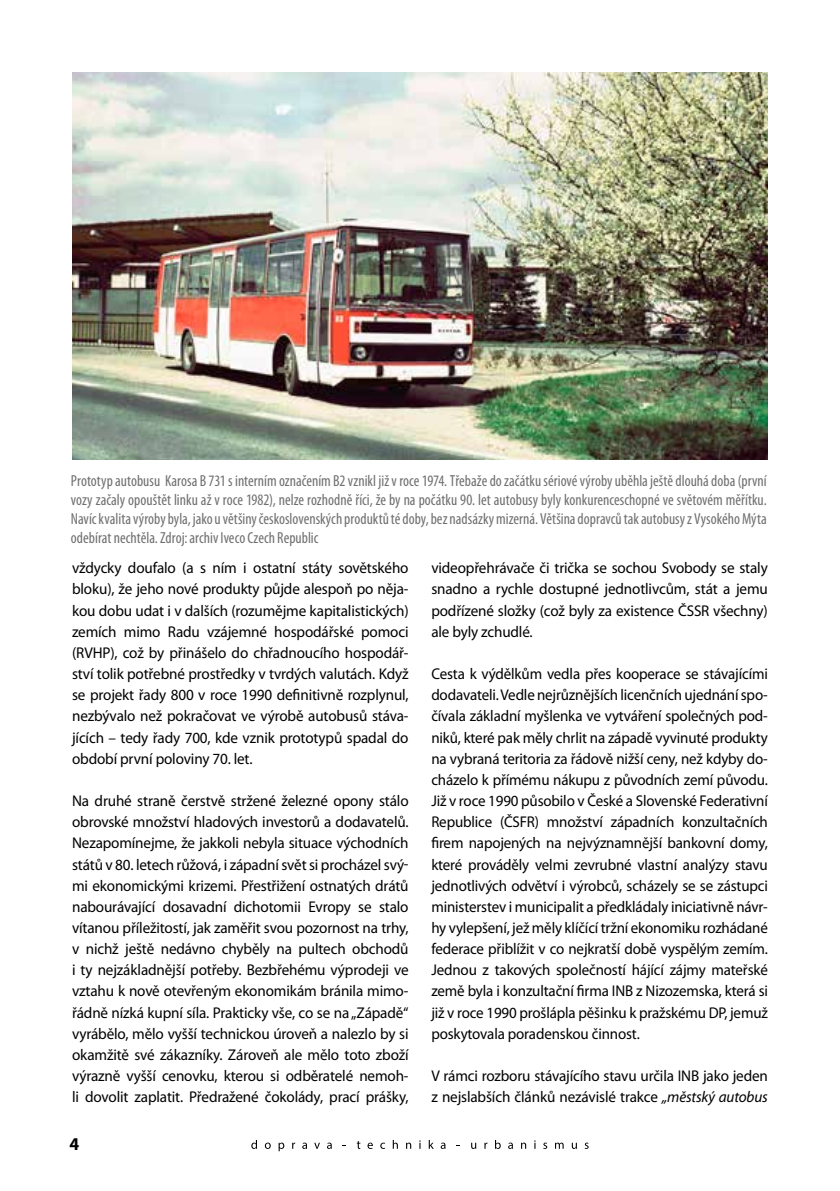
<style>
.page{position:relative;width:840px;height:1191px;background:#fff}
.page>*{position:absolute;margin:0;border:0;box-sizing:border-box;transform-origin:0 0}
.t1{font:700 18px "Myriad Pro";color:#000}
.t2{font:condensed 16px/19.2px "Myriad Pro";color:#706f6f;text-align:justify}
.t3{font:15.6px/21.2px "Myriad Pro";letter-spacing:-.01em;color:#000;text-align:justify}
.t4{font:15.6px/21.2px "Myriad Pro";letter-spacing:-.01em;color:#000;text-align:justify;scale:.96 1}
.s1{font-style:italic}
</style>
<div class="page">
<svg style="left:251px;top:1140px;width:6px;height:9px"></svg>
<svg style="left:265px;top:1142px;width:5px;height:7px"></svg>
<svg style="left:278px;top:1142px;width:6px;height:9px"></svg>
<svg style="left:292px;top:1142px;width:3px;height:6px"></svg>
<svg style="left:302px;top:1142px;width:5px;height:7px"></svg>
<svg style="left:314px;top:1142px;width:6px;height:6px"></svg>
<svg style="left:327px;top:1142px;width:4px;height:7px"></svg>
<svg style="left:356px;top:1141px;width:4px;height:7px"></svg>
<svg style="left:367px;top:1142px;width:5px;height:6px"></svg>
<svg style="left:380px;top:1142px;width:5px;height:6px"></svg>
<svg style="left:392px;top:1140px;width:5px;height:8px"></svg>
<svg style="left:406px;top:1142px;width:5px;height:6px"></svg>
<svg style="left:428px;top:1140px;width:5px;height:8px"></svg>
<svg style="left:440px;top:1142px;width:5px;height:7px"></svg>
<svg style="left:471px;top:1142px;width:5px;height:7px"></svg>
<svg style="left:484px;top:1142px;width:3px;height:6px"></svg>
<svg style="left:495px;top:1140px;width:5px;height:9px"></svg>
<svg style="left:508px;top:1142px;width:4px;height:7px"></svg>
<svg style="left:521px;top:1142px;width:5px;height:6px"></svg>
<svg style="left:543px;top:1142px;width:4px;height:6px"></svg>
<svg style="left:555px;top:1142px;width:8px;height:6px"></svg>
<svg style="left:571px;top:1142px;width:5px;height:7px"></svg>
<svg style="left:584px;top:1142px;width:4px;height:6px"></svg>
<img style="left:72px;top:72px;width:695px;height:387px">
<p class="t2" style="left:71px;top:470px;width:697px">Prototyp autobusu Karosa B 731 s interním označením B2 vznikl již v roce 1974. Třebaže do začátku sériové výroby uběhla ještě dlouhá doba (první vozy začaly opouštět linku až v roce 1982), nelze rozhodně říci, že by na počátku 90. let autobusy byly konkurenceschopné ve světovém měřítku.<br>Navíc kvalita výroby byla, jako u většiny československých produktů té doby, bez nadsázky mizerná. Většina dopravců tak autobusy z Vysokého Mýta odebírat nechtěla. Zdroj: archiv Iveco Czech Republic</p>
<p class="t3" style="left:72px;top:557px;width:338px">vždycky doufalo (a s ním i ostatní státy sovětského bloku), že jeho nové produkty půjde alespoň po něja&shy;kou dobu udat i v dalších (rozumějme kapitalistických) zemích mimo Radu vzájemné hospodářské pomoci (RVHP), což by přinášelo do chřadnoucího hospodář&shy;ství tolik potřebné prostředky v tvrdých valutách. Když se projekt řady 800 v roce 1990 definitivně rozplynul, nezbývalo než pokračovat ve výrobě autobusů stáva&shy;jících – tedy řady 700, kde vznik prototypů spadal do období první poloviny 70. let.</p>
<p class="t3" style="left:72px;top:790px;width:338px">Na druhé straně čerstvě stržené železné opony stálo obrovské množství hladových investorů a dodavatelů.<br>Nezapomínejme, že jakkoli nebyla situace východních států v 80. letech růžová, i západní svět si procházel svý&shy;mi ekonomickými krizemi. Přestřižení ostnatých drátů nabourávající dosavadní dichotomii Evropy se stalo vítanou příležitostí, jak zaměřit svou pozornost na trhy, v nichž ještě nedávno chyběly na pultech obchodů i ty nejzákladnější potřeby. Bezbřehému výprodeji ve vztahu k nově otevřeným ekonomikám bránila mimo&shy;řádně nízká kupní síla. Prakticky vše, co se na „Západě“ vyrábělo, mělo vyšší technickou úroveň a nalezlo by si okamžitě své zákazníky. Zároveň ale mělo toto zboží výrazně vyšší cenovku, kterou si odběratelé nemoh&shy;li dovolit zaplatit. Předražené čokolády, prací prášky,</p>
<p class="t1" style="left:70px;top:1132px;width:11px">4</p>
<p class="t3" style="left:431px;top:557px;width:338px">videopřehrávače či trička se sochou Svobody se staly snadno a rychle dostupné jednotlivcům, stát a jemu podřízené složky (což byly za existence ČSSR všechny) ale byly zchudlé.</p>
<p class="t4" style="left:431px;top:663px;width:352px">Cesta k výdělkům vedla přes kooperace se stávajícími dodavateli. Vedle nejrůznějších licenčních ujednání spo&shy;čívala základní myšlenka ve vytváření společných pod&shy;niků, které pak měly chrlit na západě vyvinuté produkty na vybraná teritoria za řádově nižší ceny, než kdyby do&shy;cházelo k přímému nákupu z původních zemí původu.<br>Již v roce 1990 působilo v České a Slovenské Federativní Republice (ČSFR) množství západních konzultačních firem napojených na nejvýznamnější bankovní domy, které prováděly velmi zevrubné vlastní analýzy stavu jednotlivých odvětví i výrobců, scházely se se zástupci ministerstev i municipalit a předkládaly iniciativně návr&shy;hy vylepšení, jež měly klíčící tržní ekonomiku rozhádané federace přiblížit v co nejkratší době vyspělým zemím.<br>Jednou z takových společností hájící zájmy mateřské země byla i konzultační firma INB z Nizozemska, která si již v roce 1990 prošlápla pěšinku k pražskému DP, jemuž poskytovala poradenskou činnost.</p>
<p class="t3" style="left:431px;top:1065px;width:338px">V rámci rozboru stávajícího stavu určila INB jako jeden z nejslabších článků nezávislé trakce <span class="s1">„městský autobus</span></p>
</div>
